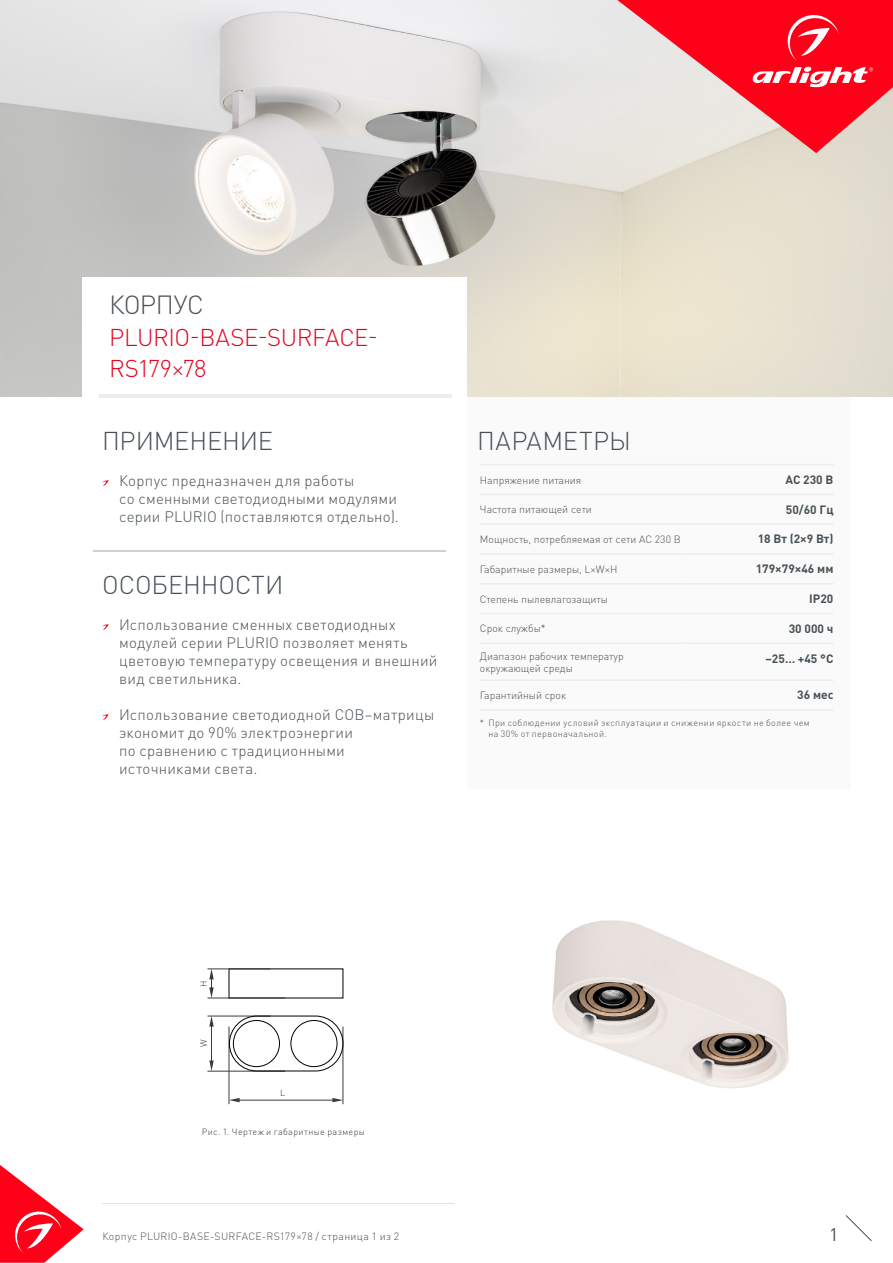
<style>
.page{position:relative;width:893px;height:1263px;background:#fff}
.page>*{position:absolute;margin:0;border:0;box-sizing:border-box;transform-origin:0 0}
.t1{font:300 25.95px "DIN Pro";letter-spacing:-.025em;color:#485156}
.t2{font:300 25.5px "DIN Pro";letter-spacing:-.005em;color:#485156}
.t3{font:300 25.5px "DIN Pro";letter-spacing:.015em;color:#485156}
.t4{font:300 24px/31.5px "DIN Pro";letter-spacing:-.015em;color:#e40521}
.t5{font:18px "DIN Pro";color:#485156}
.t6{font:300 15px/18px "DIN Pro";letter-spacing:.02em;color:#485156}
.t7{font:700 12px "DIN Pro";color:#485156}
.t8{font:300 10.5px/12px "DIN Pro";color:#485156}
.t9{font:300 10.5px "DIN Pro";letter-spacing:.03em;color:#485156}
.t10{font:300 9px/10.5px "DIN Pro";letter-spacing:.04em;color:#485156}
.t11{font:300 9px "DIN Pro";letter-spacing:.04em;color:#3c3c3b}
</style>
<div class="page">
<svg style="left:845px;top:1215px;width:27px;height:26px"></svg>
<hr style="left:102px;top:1203px;width:352px;height:1px;background:#e3e3e3">
<img style="left:0;top:0;width:893px;height:396px">
<div style="left:467px;top:397px;width:383px;height:392px;background:#fbfafa"></div>
<hr style="left:480px;top:464px;width:206px;height:1px;background:#ededed">
<hr style="left:686px;top:464px;width:147px;height:1px;background:#ededed">
<hr style="left:480px;top:494px;width:206px;height:1px;background:#ededed">
<hr style="left:686px;top:494px;width:147px;height:1px;background:#ededed">
<hr style="left:480px;top:523px;width:206px;height:2px;background:#ededed">
<hr style="left:686px;top:523px;width:147px;height:2px;background:#ededed">
<hr style="left:480px;top:553px;width:206px;height:2px;background:#ededed">
<hr style="left:686px;top:553px;width:147px;height:2px;background:#ededed">
<hr style="left:480px;top:583px;width:206px;height:1px;background:#ededed">
<hr style="left:686px;top:583px;width:147px;height:1px;background:#ededed">
<hr style="left:480px;top:613px;width:206px;height:1px;background:#ededed">
<hr style="left:686px;top:613px;width:147px;height:1px;background:#ededed">
<hr style="left:480px;top:642px;width:206px;height:2px;background:#ededed">
<hr style="left:686px;top:642px;width:147px;height:2px;background:#ededed">
<hr style="left:480px;top:679px;width:206px;height:2px;background:#ededed">
<hr style="left:686px;top:679px;width:147px;height:2px;background:#ededed">
<hr style="left:480px;top:709px;width:206px;height:2px;background:#ededed">
<hr style="left:686px;top:709px;width:147px;height:2px;background:#ededed">
<div style="left:82px;top:277px;width:384px;height:128px;background:#fff"></div>
<hr style="left:99px;top:394px;width:352px;height:3px;background:#ededed">
<hr style="left:94px;top:550px;width:352px;height:1px;background:#d0d0d0">
<svg style="left:102px;top:480px;width:7px;height:6px"></svg>
<svg style="left:102px;top:624px;width:7px;height:6px"></svg>
<svg style="left:102px;top:714px;width:7px;height:6px"></svg>
<hr style="left:229px;top:1026px;width:1px;height:78px;background:#3c3c3b">
<hr style="left:239px;top:1100px;width:99px;height:1px;background:#3c3c3b">
<svg style="left:332px;top:1098px;width:11px;height:4px"></svg>
<svg style="left:229px;top:1098px;width:11px;height:4px"></svg>
<hr style="left:343px;top:1026px;width:1px;height:78px;background:#3c3c3b">
<hr style="left:207px;top:1071px;width:78px;height:1px;background:#3c3c3b">
<hr style="left:211px;top:1020px;width:1px;height:43px;background:#3c3c3b">
<svg style="left:209px;top:1017px;width:5px;height:9px"></svg>
<svg style="left:209px;top:1060px;width:5px;height:11px"></svg>
<hr style="left:207px;top:1016px;width:63px;height:1px;background:#3c3c3b">
<svg style="left:228px;top:968px;width:116px;height:104px"></svg>
<hr style="left:207px;top:998px;width:78px;height:1px;background:#3c3c3b">
<svg style="left:209px;top:970px;width:5px;height:28px"></svg>
<hr style="left:207px;top:969px;width:63px;height:1px;background:#3c3c3b">
<img style="left:552px;top:920px;width:237px;height:169px">
<svg style="left:617px;top:0;width:276px;height:153px;background:#f46973"></svg>
<svg style="left:0;top:1165px;width:84px;height:98px"></svg>
<h1 class="t1" style="left:109px;top:287px;width:96px">КОРПУС</h1>
<h3 class="t4" style="left:109px;top:320px;width:270px">PLURIO-BASE-SURFACE-<br>RS179×78</h3>
<h2 class="t2" style="left:102px;top:423px;width:172px">ПРИМЕНЕНИЕ</h2>
<p class="t6" style="left:119px;top:471px;width:281px">Корпус предназначен для работы<br>со сменными светодиодными модулями серии PLURIO (поставляются отдельно).</p>
<h2 class="t2" style="left:102px;top:567px;width:183px">ОСОБЕННОСТИ</h2>
<p class="t6" style="left:119px;top:615px;width:320px">Использование сменных светодиодных модулей серии PLURIO позволяет менять цветовую температуру освещения и внешний вид светильника.</p>
<p class="t6" style="left:119px;top:705px;width:317px">Использование светодиодной COB–матрицы экономит до 90% электроэнергии<br>по сравнению с традиционными источниками света.</p>
<h2 class="t3" style="left:477px;top:423px;width:155px">ПАРАМЕТРЫ</h2>
<p class="t8" style="left:480px;top:473px;width:103px">Напряжение питания</p>
<p class="t7" style="left:785px;top:469px;width:49px">AC 230 В</p>
<p class="t8" style="left:480px;top:503px;width:114px">Частота питающей сети</p>
<p class="t7" style="left:786px;top:499px;width:49px">50/60 Гц</p>
<p class="t8" style="left:480px;top:533px;width:202px">Мощность, потребляемая от сети AC 230 В</p>
<p class="t7" style="left:758px;top:529px;width:77px">18 Вт (2×9 Вт)</p>
<p class="t8" style="left:480px;top:563px;width:139px">Габаритные размеры, L×W×H</p>
<p class="t7" style="left:756px;top:559px;width:79px">179×79×46 мм</p>
<p class="t8" style="left:480px;top:592px;width:130px">Степень пылевлагозащиты</p>
<p class="t7" style="left:809px;top:588px;width:26px">IP20</p>
<p class="t8" style="left:480px;top:622px;width:67px">Срок службы*</p>
<p class="t7" style="left:789px;top:618px;width:46px">30 000 ч</p>
<p class="t8" style="left:480px;top:649px;width:145px">Диапазон рабочих температур окружающей среды</p>
<p class="t7" style="left:765px;top:649px;width:69px">–25… +45 °С</p>
<p class="t8" style="left:480px;top:689px;width:88px">Гарантийный срок</p>
<p class="t7" style="left:797px;top:685px;width:38px">36 мес</p>
<p class="t10" style="left:488px;top:717px;width:323px;text-indent:-9px">* При соблюдении условий эксплуатации и снижении яркости не более чем на 30% от первоначальной.</p>
<p class="t11" style="left:198px;top:987px;width:8px;rotate:-90deg">H</p>
<p class="t11" style="left:198px;top:1047px;width:9px;rotate:-90deg">W</p>
<p class="t11" style="left:280px;top:1086px;width:7px">L</p>
<p class="t11" style="left:202px;top:1126px;width:165px">Рис. 1. Чертеж и габаритные размеры</p>
<p class="t9" style="left:102px;top:1229px;width:298px">Корпус PLURIO-BASE-SURFACE-RS179×78 / страница 1 из 2</p>
<p class="t5" style="left:829px;top:1222px;width:11px">1</p>
</div>
